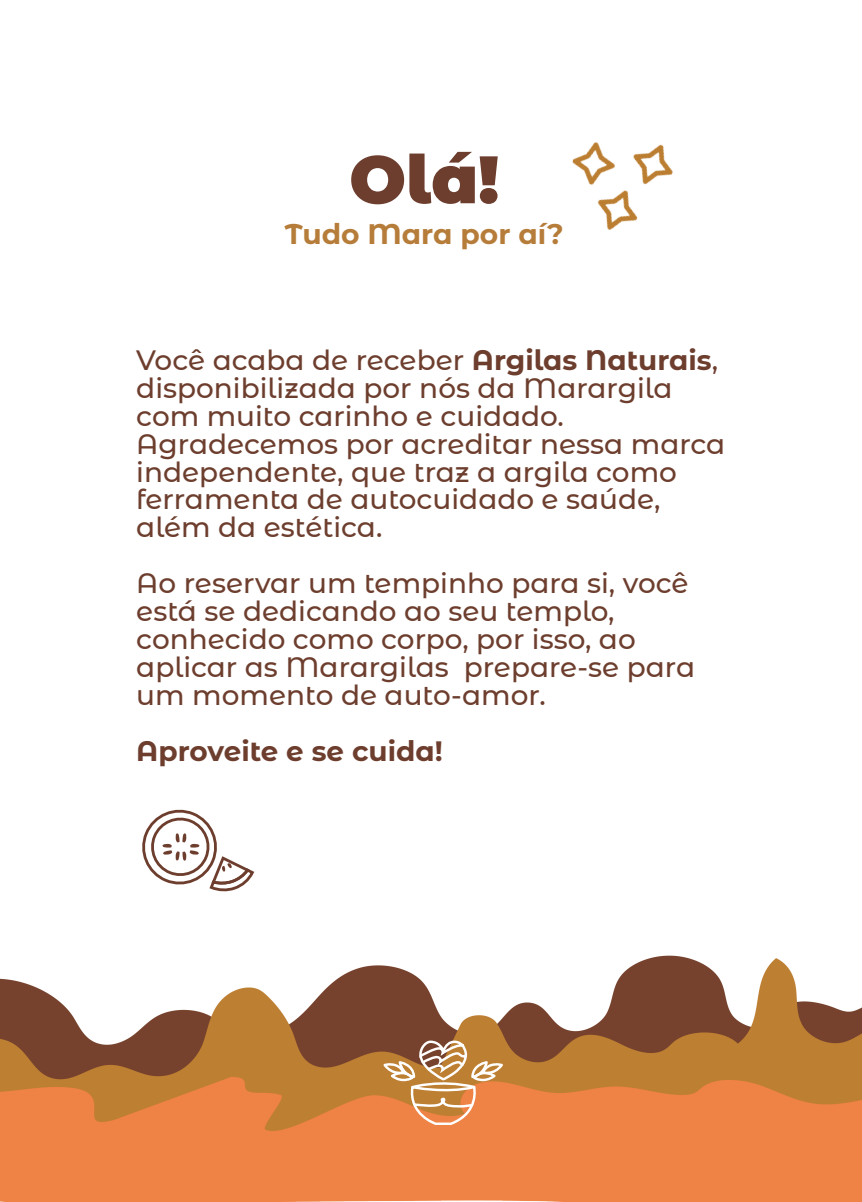
<style>
.page{position:relative;width:862px;height:1202px;background:#fff}
.page>*{position:absolute;margin:0;border:0;box-sizing:border-box;transform-origin:0 0}
.t1{font:900 66.8px "Montserrat Alternates";color:#6d3e2e}
.t2{font:500 28px/28px "Montserrat Alternates";color:#6d3e2e}
.t3{font:700 28px "Montserrat Alternates";color:#6d3e2e}
.t4{font:700 28px "Montserrat Alternates";color:#b67c39}
.s1{font-weight:700}
</style>
<div class="page">
<svg style="left:142px;top:809px;width:113px;height:82px"></svg>
<img style="left:572px;top:142px;width:101px;height:88px">
<img style="left:0;top:891px;width:862px;height:311px">
<svg style="left:382px;top:1039px;width:122px;height:87px;background:#ce905b"></svg>
<h1 class="t1" style="left:349px;top:129px;width:151px">Olá!</h1>
<p class="t4" style="left:285px;top:214px;width:280px">Tudo Mara por aí?</p>
<p class="t2" style="left:136px;top:345px;width:590px">Você acaba de receber <span class="s1">Argilas Naturais</span>, disponibilizada por nós da Marargila com muito carinho e cuidado.<br>Agradecemos por acreditar nessa marca independente, que traz a argila como ferramenta de autocuidado e saúde, além da estética.</p>
<p class="t2" style="left:136px;top:568px;width:560px">Ao reservar um tempinho para si, você está se dedicando ao seu templo, conhecido como corpo, por isso, ao aplicar as Marargilas prepare-se para um momento de auto-amor.</p>
<p class="t3" style="left:136px;top:731px;width:308px">Aproveite e se cuida!</p>
</div>
